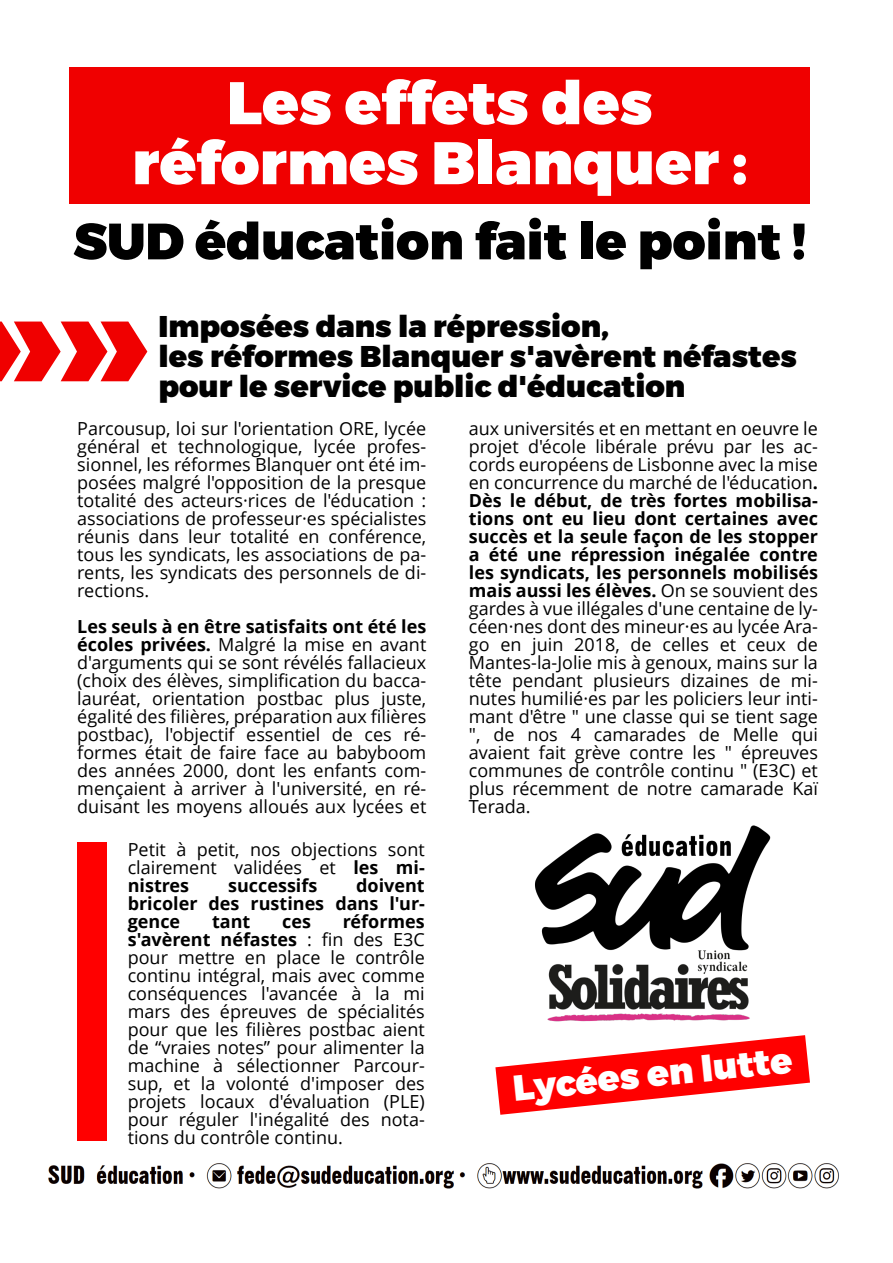
<style>
.page{position:relative;width:893px;height:1263px;background:#fff}
.page>*{position:absolute;margin:0;border:0;box-sizing:border-box;transform-origin:0 0}
.t1{font:900 60px/60px "Montserrat";color:#fff;text-align:center}
.t2{font:900 51px "Montserrat";color:#000}
.t3{font:900 36px "Montserrat";color:#fff}
.t4{font:900 30px/30px "Montserrat";color:#000}
.t5{font:18px/18px "Open Sans";color:#000;text-align:justify}
.t6{font:700 18px/18px "Open Sans";color:#000;text-align:justify}
.s1{font-weight:700}
</style>
<div class="page">
<img style="left:48px;top:1163px;width:792px;height:26px">
<div style="left:70px;top:67px;width:740px;height:137px;background:#f00000"></div>
<img style="left:535px;top:825px;width:236px;height:197px">
<div style="left:77px;top:842px;width:29px;height:299px;background:#f00"></div>
<svg style="left:495px;top:1035px;width:315px;height:80px"></svg>
<svg style="left:0;top:322px;width:147px;height:59px"></svg>
<h1 class="t1" style="left:132px;top:73px;width:617px">Les effets des réformes Blanquer :</h1>
<h2 class="t2" style="left:73px;top:210px;width:735px">SUD éducation fait le point !</h2>
<h3 class="t4" style="left:158px;top:312px;width:640px">Imposées dans la répression,<br>les réformes Blanquer s'avèrent néfastes pour le service public d'éducation</h3>
<p class="t5" style="left:77px;top:422px;width:351px">Parcousup, loi sur l'orientation ORE, lycée général et technologique, lycée profes&shy;sionnel, les réformes Blanquer ont été im&shy;posées malgré l'opposition de la presque totalité des acteurs·rices de l'éducation : associations de professeur·es spécialistes réunis dans leur totalité en conférence, tous les syndicats, les associations de pa&shy;rents, les syndicats des personnels de di&shy;rections.</p>
<p class="t5" style="left:77px;top:620px;width:351px"><span class="s1">Les seuls à en être satisfaits ont été les écoles privées.</span> Malgré la mise en avant d'arguments qui se sont révélés fallacieux (choix des élèves, simplification du bacca&shy;lauréat, orientation postbac plus juste, égalité des filières, préparation aux filières postbac), l'objectif essentiel de ces ré&shy;formes était de faire face au babyboom des années 2000, dont les enfants com&shy;mençaient à arriver à l'université, en ré&shy;duisant les moyens alloués aux lycées et</p>
<p class="t5" style="left:469px;top:422px;width:351px">aux universités et en mettant en oeuvre le projet d'école libérale prévu par les ac&shy;cords européens de Lisbonne avec la mise en concurrence du marché de l'éducation<span class="s1">.<br>Dès le début, de très fortes mobilisa&shy;tions ont eu lieu dont certaines avec succès et la seule façon de les stopper a été une répression inégalée contre les syndicats, les personnels mobilisés mais aussi les élèves.</span> On se souvient des gardes à vue illégales d'une centaine de ly&shy;céen·nes dont des mineur·es au lycée Ara&shy;go en juin 2018, de celles et ceux de Mantes-la-Jolie mis à genoux, mains sur la tête pendant plusieurs dizaines de mi&shy;nutes humilié·es par les policiers leur inti&shy;mant d'être " une classe qui se tient sage ", de nos 4 camarades de Melle qui avaient fait grève contre les " épreuves communes de contrôle continu " (E3C) et plus récemment de notre camarade Kaï Terada.</p>
<p class="t5" style="left:128px;top:842px;width:299px">Petit à petit, nos objections sont clairement validées et <span class="s1">les mi&shy;nistres</span></p>
<p class="t6" style="left:228px;top:878px;width:91px">successifs</p>
<p class="t6" style="left:128px;top:878px;width:299px;text-indent:228px">doivent bricoler des rustines dans l'ur&shy;gence</p>
<p class="t5" style="left:128px;top:914px;width:299px;text-indent:215px"><span class="s1">réformes s'avèrent néfastes</span> : fin des E3C pour mettre en place le contrôle continu intégral, mais avec comme conséquences l'avancée à la mi mars des épreuves de spécialités pour que les filières postbac aient de “vraies notes” pour alimenter la machine à sélectionner Parcour&shy;sup, et la volonté d'imposer des projets locaux d'évaluation (PLE) pour réguler l'inégalité des nota&shy;tions du contrôle continu.</p>
<p class="t6" style="left:212px;top:914px;width:40px">tant</p>
<p class="t6" style="left:282px;top:914px;width:30px">ces</p>
<h3 class="t3" style="left:511px;top:1067px;width:282px;rotate:-6deg">Lycées en lutte</h3>
</div>
